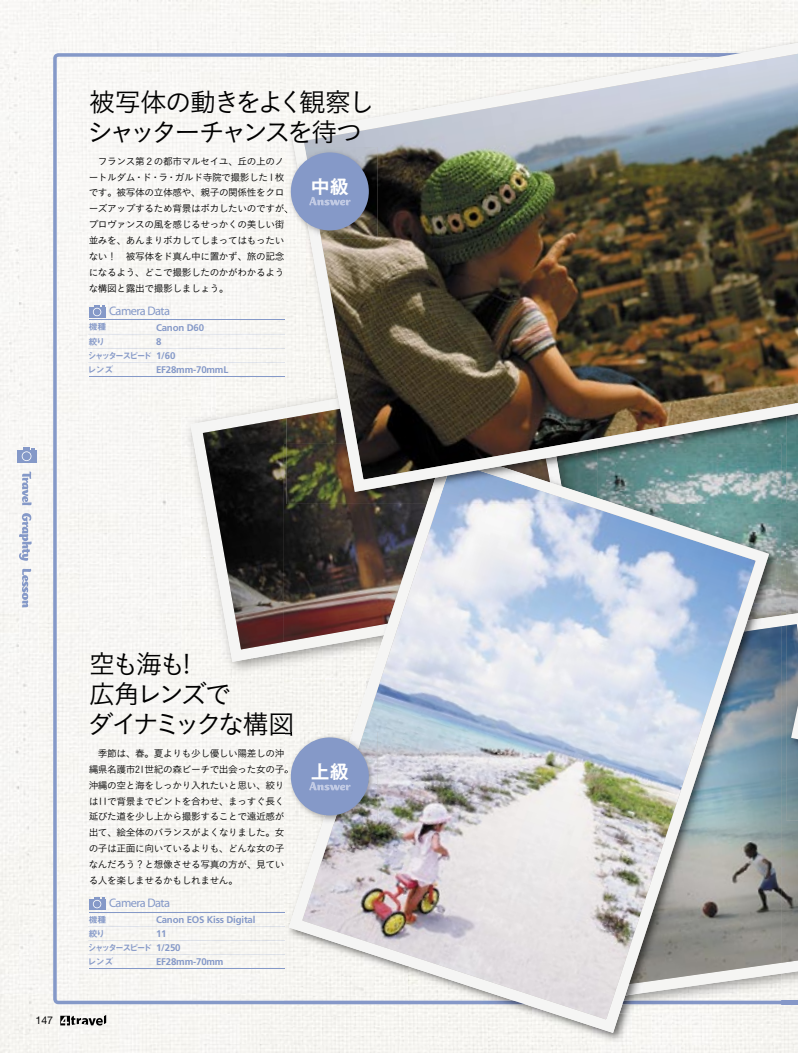
<style>
.page{position:relative;width:798px;height:1053px;background:#fff}
.page>*{position:absolute;margin:0;border:0;box-sizing:border-box;transform-origin:0 0}
.t1{font:26.62px/30.1px "Koburina Go Std W3";letter-spacing:-.135em;color:#000}
.t2{font:19.5px "Midashi Go Pro MB31";color:#fff}
.t3{font:12.38px "Myriad Pro";letter-spacing:-.045em;color:#8599c8}
.t4{font:10.62px "Helvetica Neue LT Std";color:#000}
.t5{font:9.75px/16px "Koburina Go Std W3";letter-spacing:-.045em;color:#000}
.t6{font:700 9.62px/14.1px "Frutiger LT Std";letter-spacing:-.02em;color:#8599c8}
.t7{font:8.88px/14.1px "Midashi Go Pro MB31";letter-spacing:-.19em;color:#8599c8}
</style>
<div class="page">
<div style="left:0;top:0;width:797px;height:1052px;background:#f7f6f4"></div>
<div style="left:53px;top:53px;width:233px;height:951px;background:#f7f6f3"></div>
<div style="left:17px;top:449px;width:19px;height:13px;background:#8599c8"></div>
<svg style="left:22px;top:447px;width:13px;height:14px"></svg>
<svg style="left:19px;top:471px;width:13px;height:136px"></svg>
<img style="left:768px;top:504px;width:12px;height:99px">
<img style="left:181px;top:556px;width:70px;height:122px">
<div style="left:181px;top:354px;width:35px;height:202px;background:#f8f7f4"></div>
<img style="left:216px;top:354px;width:70px;height:9px">
<img style="left:251px;top:661px;width:33px;height:17px">
<svg style="left:190px;top:363px;width:96px;height:298px;fill:#f6f5f3"></svg>
<img style="left:780px;top:996px;width:17px;height:17px">
<img style="left:780px;top:1000px;width:17px;height:4px">
<img style="left:203px;top:433px;width:83px;height:216px">
<svg style="left:203px;top:418px;width:83px;height:15px"></svg>
<img style="left:780px;top:808px;width:17px;height:152px">
<svg style="left:780px;top:960px;width:17px;height:2px"></svg>
<img style="left:785px;top:808px;width:12px;height:12px">
<svg style="left:780px;top:249px;width:18px;height:559px;background:#788c94"></svg>
<div style="left:284px;top:922px;width:124px;height:122px;background:#f6f5f1"></div>
<img style="left:284px;top:678px;width:5px;height:244px">
<img style="left:408px;top:1032px;width:124px;height:12px">
<img style="left:532px;top:1013px;width:248px;height:31px">
<img style="left:284px;top:1000px;width:5px;height:4px">
<img style="left:284px;top:652px;width:5px;height:26px">
<img style="left:768px;top:995px;width:12px;height:18px">
<img style="left:768px;top:603px;width:12px;height:12px">
<img style="left:768px;top:615px;width:12px;height:380px">
<img style="left:284px;top:444px;width:5px;height:198px">
<img style="left:768px;top:962px;width:12px;height:10px">
<img style="left:284px;top:712px;width:5px;height:23px">
<img style="left:289px;top:504px;width:479px;height:528px">
<img style="left:286px;top:33px;width:170px;height:114px">
<img style="left:456px;top:33px;width:213px;height:5px">
<img style="left:669px;top:33px;width:128px;height:5px">
<img style="left:286px;top:53px;width:5px;height:4px">
<img style="left:785px;top:492px;width:12px;height:12px">
<img style="left:615px;top:492px;width:165px;height:12px">
<img style="left:286px;top:239px;width:5px;height:115px">
<img style="left:286px;top:354px;width:5px;height:44px">
<img style="left:286px;top:398px;width:5px;height:11px">
<img style="left:286px;top:418px;width:5px;height:26px">
<img style="left:286px;top:409px;width:5px;height:9px">
<img style="left:286px;top:444px;width:140px;height:60px">
<img style="left:426px;top:492px;width:189px;height:12px">
<img style="left:291px;top:38px;width:506px;height:454px">
<div style="left:89px;top:306px;width:16px;height:11px;background:#8599c8"></div>
<svg style="left:93px;top:305px;width:11px;height:11px"></svg>
<hr style="left:89px;top:376px;width:195px;height:1px;background:#8599c8">
<svg style="left:89px;top:362px;width:195px;height:1px"></svg>
<svg style="left:89px;top:348px;width:195px;height:1px"></svg>
<svg style="left:89px;top:334px;width:195px;height:1px"></svg>
<hr style="left:89px;top:320px;width:195px;height:1px;background:#8599c8">
<div style="left:89px;top:898px;width:16px;height:11px;background:#8599c8"></div>
<svg style="left:93px;top:896px;width:11px;height:12px"></svg>
<hr style="left:89px;top:968px;width:195px;height:1px;background:#8599c8">
<svg style="left:89px;top:954px;width:195px;height:1px"></svg>
<svg style="left:89px;top:940px;width:195px;height:1px"></svg>
<svg style="left:89px;top:925px;width:195px;height:1px"></svg>
<hr style="left:89px;top:911px;width:195px;height:1px;background:#8599c8">
<img style="left:285px;top:147px;width:9px;height:92px">
<img style="left:321px;top:147px;width:56px;height:92px">
<img style="left:294px;top:147px;width:27px;height:92px">
<svg style="left:285px;top:204px;width:2px;height:9px"></svg>
<div style="left:291px;top:152px;width:78px;height:78px;background:#8599c8;border-radius:50%"></div>
<svg style="left:309px;top:197px;width:41px;height:8px"></svg>
<img style="left:285px;top:732px;width:37px;height:91px">
<img style="left:363px;top:732px;width:14px;height:91px">
<img style="left:322px;top:732px;width:41px;height:91px">
<svg style="left:285px;top:732px;width:7px;height:3px"></svg>
<svg style="left:284px;top:764px;width:3px;height:9px"></svg>
<div style="left:291px;top:737px;width:78px;height:78px;background:#8599c8;border-radius:50%"></div>
<svg style="left:309px;top:782px;width:41px;height:8px"></svg>
<svg style="left:60px;top:1014px;width:46px;height:11px"></svg>
<h1 class="t1" style="left:87px;top:87px;width:289px">被写体の動きをよく観察しシャッターチャンスを待つ</h1>
<p class="t5" style="left:89px;top:153px;width:197px;text-align:right">　フランス第２の都市マルセイユ、丘の上のノガルド寺院で撮影した 枚1</p>
<p class="t5" style="left:89px;top:169px;width:207px">ートルダム<br>です。被写体の立体感や、親子の関係性をクローズアップするため背景はボカしたいのですが、プロヴァンスの風を感じるせっかくの美しい街並みを、あんまりボカしてしまってはもったいない！　被写体をド真ん中に置かず、旅の記念になるよう、どこで撮影したのかがわかるような構図と露出で撮影しましょう。</p>
<p class="t7" style="left:87px;top:319px;width:65px">機種<br>絞り<br>シャッタースピードレンズ</p>
<p class="t5" style="left:142px;top:169px;width:11px">ド</p>
<p class="t5" style="left:158px;top:169px;width:11px">ラ</p>
<p class="t5" style="left:134px;top:169px;width:11px">・</p>
<p class="t5" style="left:150px;top:169px;width:11px">・</p>
<p class="t5" style="left:166px;top:169px;width:11px">・</p>
<h2 class="t2" style="left:310px;top:171px;width:40px">中級</h2>
<p class="t3" style="left:109px;top:304px;width:62px">Camera Data</p>
<p class="t6" style="left:156px;top:320px;width:74px">Canon D60<br>8<br>1/60<br>EF28mm-70mmL</p>
<p class="t4" style="left:35px;top:1013px;width:19px">147</p>
<h1 class="t1" style="left:87px;top:648px;width:209px">空も海も!<br>広角レンズで<br>ダイナミックな構図</h1>
<p class="t5" style="left:89px;top:744px;width:207px">　季節は、春。夏よりも少し優しい陽差しの沖縄県名護市21世紀の森ビーチで出会った女の子。沖縄の空と海をしっかり入れたいと思い、絞りは11で背景までピントを合わせ、まっすぐ長く延びた道を少し上から撮影することで遠近感が出て、絵全体のバランスがよくなりました。女の子は正面に向いているよりも、どんな女の子なんだろう？と想像させる写真の方が、見ている人を楽しませるかもしれません。</p>
<p class="t7" style="left:87px;top:910px;width:65px">機種<br>絞り<br>シャッタースピードレンズ</p>
<p class="t3" style="left:109px;top:896px;width:62px">Camera Data</p>
<p class="t6" style="left:156px;top:912px;width:101px">Canon EOS Kiss Digital<br>11<br>1/250<br>EF28mm-70mm</p>
<h2 class="t2" style="left:310px;top:756px;width:40px">上級</h2>
</div>
